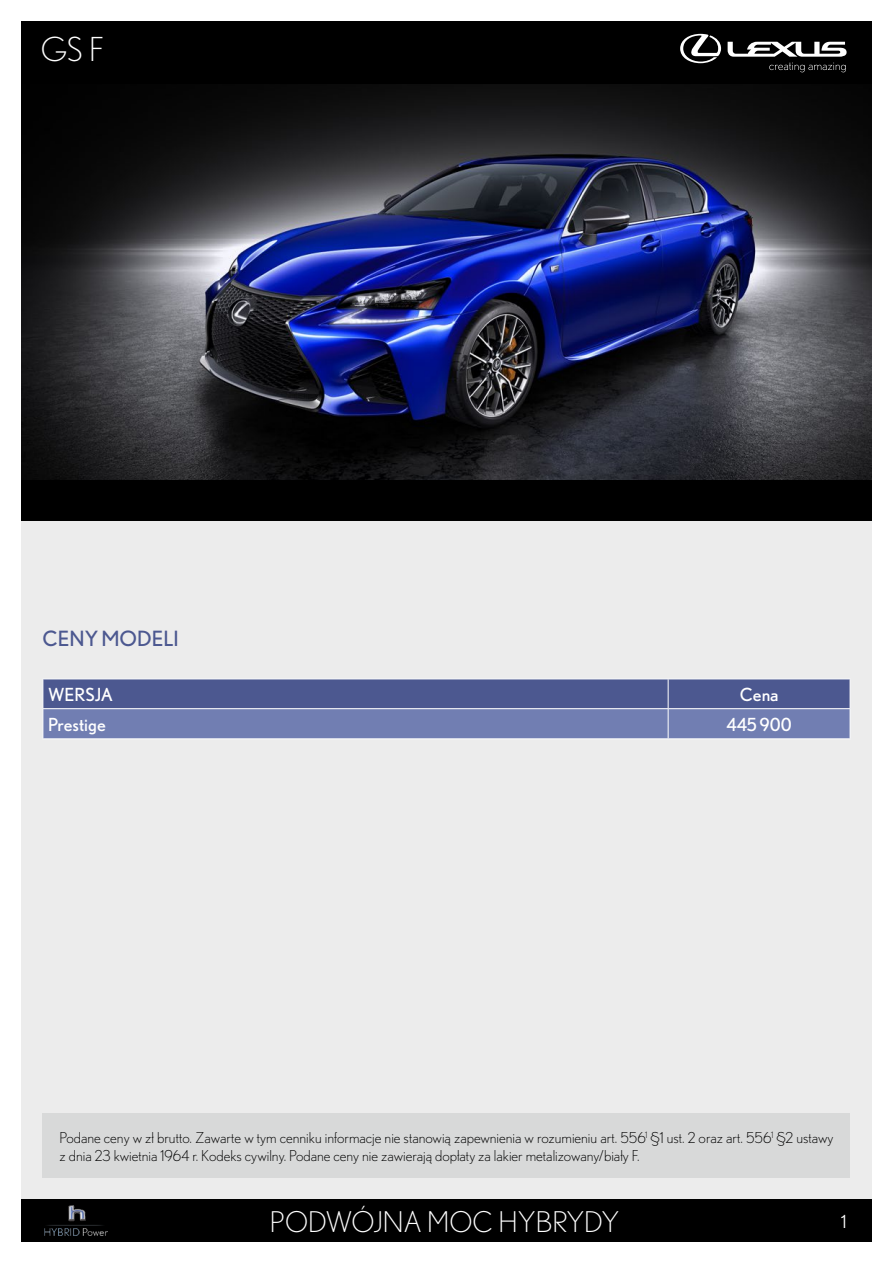
<style>
.page{position:relative;width:893px;height:1263px;background:#fff}
.page>*{position:absolute;margin:0;border:0;box-sizing:border-box;transform-origin:0 0}
.t1{font:300 33px "Nobel Pl";color:#fff}
.t2{font:300 28.5px "Nobel Pl";color:#fff}
.t3{font:21px "Nobel Pl";color:#4c5890}
.t4{font:18px "Nobel Pl";color:#fff}
.t5{font:18px "Nobel Pl";color:#fff}
.t6{font:300 15px/18px "Nobel Pl";color:#000}
</style>
<div class="page">
<div style="left:21px;top:21px;width:851px;height:1221px;background:#ececec"></div>
<div style="left:21px;top:21px;width:851px;height:64px;background:#000"></div>
<div style="left:21px;top:1199px;width:851px;height:43px;background:#000"></div>
<svg style="left:680px;top:34px;width:41px;height:29px"></svg>
<svg style="left:728px;top:42px;width:119px;height:30px"></svg>
<img style="left:44px;top:1205px;width:63px;height:31px">
<img style="left:21px;top:85px;width:851px;height:395px">
<div style="left:21px;top:480px;width:851px;height:41px;background:#000"></div>
<hr style="left:668px;top:678px;width:182px;height:1px;background:#fff">
<hr style="left:43px;top:678px;width:625px;height:1px;background:#fff">
<svg style="left:43px;top:679px;width:807px;height:60px;background:#636fa3"></svg>
<hr style="left:43px;top:708px;width:625px;height:1px;background:#fff">
<div style="left:43px;top:1114px;width:807px;height:64px;background:#d8d9d9"></div>
<h1 class="t1" style="left:41px;top:30px;width:65px">GS F</h1>
<h3 class="t3" style="left:43px;top:626px;width:138px">CENY MODELI</h3>
<p class="t4" style="left:48px;top:684px;width:67px">WERSJA</p>
<p class="t4" style="left:740px;top:684px;width:40px">Cena</p>
<p class="t4" style="left:48px;top:714px;width:59px">Prestige</p>
<p class="t4" style="left:726px;top:714px;width:67px">445 900</p>
<p class="t6" style="left:60px;top:1128px;width:775px">Podane ceny w zł brutto. Zawarte w tym cenniku informacje nie stanowią zapewnienia w rozumieniu art. 556<sup>1</sup> §1 ust. 2 oraz art. 556<sup>1</sup> §2 ustawy z dnia 23 kwietnia 1964 r. Kodeks cywilny. Podane ceny nie zawierają dopłaty za lakier metalizowany/biały F.</p>
<h2 class="t2" style="left:270px;top:1205px;width:351px">PODWÓJNA MOC HYBRYDY</h2>
<p class="t5" style="left:841px;top:1211px;width:7px">1</p>
</div>
